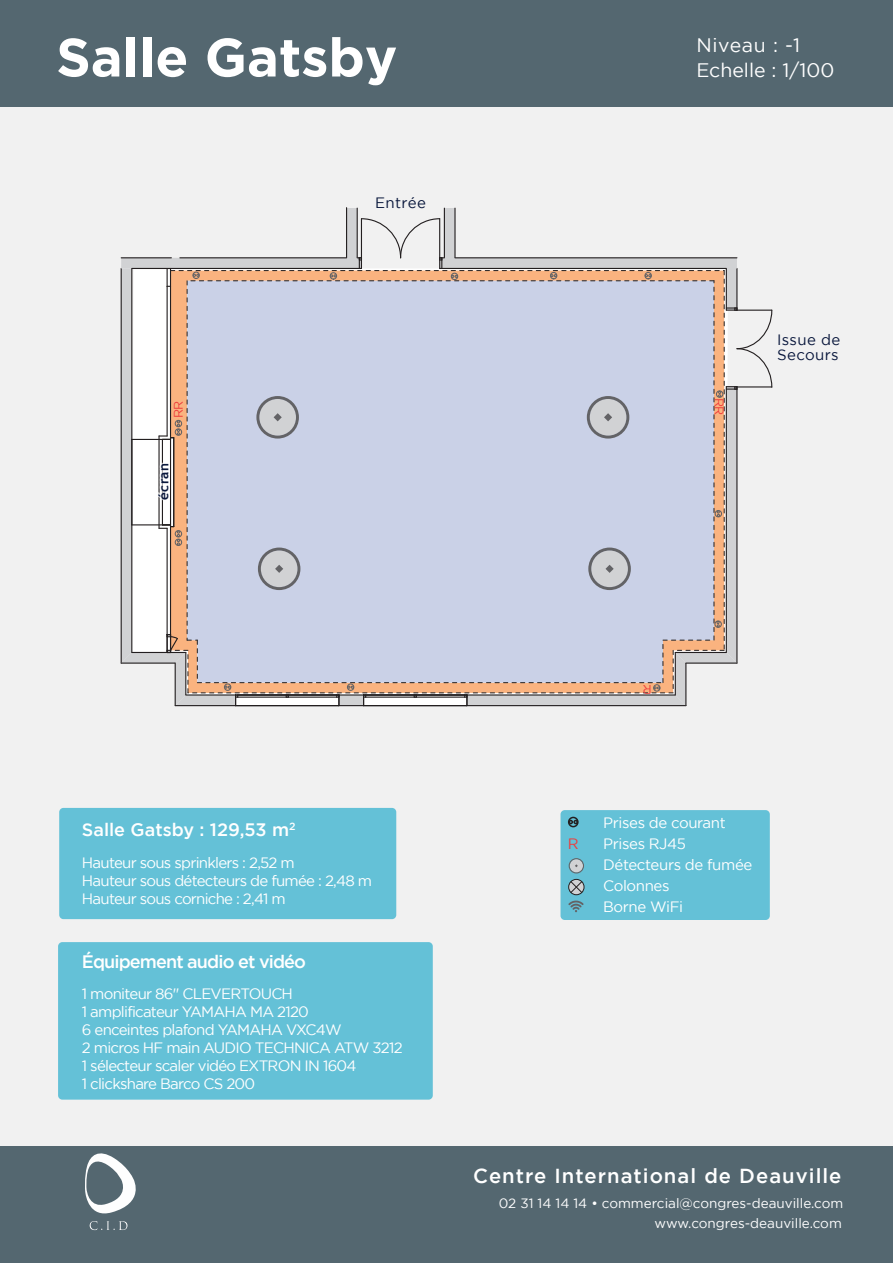
<style>
.page{position:relative;width:893px;height:1263px;background:#f1f1f1}
.page>*{position:absolute;margin:0;border:0;box-sizing:border-box;transform-origin:0 0}
.t1{font:700 54px "Gotham";color:#fff}
.t2{font:500 20.25px "Gotham";letter-spacing:.05em;color:#fff}
.t3{font:19.5px "Gotham";color:#fff}
.t4{font:500 18px "Gotham";letter-spacing:-.05em;color:#fff}
.t5{font:500 18px "Gotham";color:#fff}
.t6{font:15px/18px "Gotham";letter-spacing:-.05em;color:#fff}
.t7{font:15px/21px "Gotham";letter-spacing:-.025em;color:#fff}
.t8{font:15px/15px "Gotham";letter-spacing:.025em;color:#09173c}
.t9{font:15px "Gotham";color:#ee3d3c}
.t10{font:13.5px/19.5px "Gotham";color:#fff;text-align:right}
.t11{font:700 13.5px "Trebuchet MS";letter-spacing:.025em;color:#09173c}
.t12{font:12.45px "Gotham";color:#ee3d3c}
</style>
<div class="page">
<div style="left:0;top:0;width:893px;height:106px;background:#546770"></div>
<div style="left:0;top:1146px;width:893px;height:117px;background:#546770"></div>
<svg style="left:85px;top:1153px;width:51px;height:77px"></svg>
<div style="left:58px;top:942px;width:375px;height:158px;background:#64c1d7;border-radius:4px"></div>
<div style="left:560px;top:810px;width:210px;height:110px;background:#64c1d7;border-radius:4px"></div>
<svg style="left:571px;top:820px;width:5px;height:4px"></svg>
<div style="left:568px;top:817px;width:11px;height:10px;border:2px solid #231f20;border-radius:50%"></div>
<svg style="left:569px;top:858px;width:15px;height:15px"></svg>
<div style="left:568px;top:879px;width:16px;height:16px;border:1px solid #231f20;border-radius:50%"></div>
<svg style="left:570px;top:880px;width:13px;height:13px"></svg>
<svg style="left:568px;top:900px;width:16px;height:12px"></svg>
<div style="left:444px;top:208px;width:11px;height:50px;background:#d1d2d4"></div>
<hr style="left:454px;top:208px;width:2px;height:50px;background:#231f20">
<hr style="left:444px;top:208px;width:1px;height:50px;background:#231f20">
<div style="left:347px;top:208px;width:10px;height:50px;background:#d1d2d4"></div>
<hr style="left:357px;top:208px;width:1px;height:50px;background:#231f20">
<hr style="left:346px;top:208px;width:1px;height:50px;background:#231f20">
<svg style="left:121px;top:218px;width:652px;height:488px"></svg>
<div style="left:59px;top:808px;width:337px;height:111px;background:#64c1d7;border-radius:4px"></div>
<h1 class="t1" style="left:56px;top:26px;width:343px">Salle Gatsby</h1>
<p class="t12" style="left:171px;top:418px;width:19px;rotate:-90deg">RR</p>
<p class="t11" style="left:155px;top:500px;width:38px;rotate:-90deg">écran</p>
<p class="t8" style="left:375px;top:195px;width:53px">Entrée</p>
<h3 class="t3" style="left:696px;top:34px;width:105px">Niveau : -1</h3>
<h3 class="t3" style="left:696px;top:59px;width:139px">Echelle : 1/100</h3>
<p class="t12" style="left:726px;top:398px;width:19px;rotate:90deg">RR</p>
<p class="t8" style="left:777px;top:332px;width:65px">Issue de<br>Secours</p>
<p class="t5" style="left:82px;top:820px;width:215px">Salle Gatsby : 129,53 m<sup>2</sup></p>
<p class="t6" style="left:82px;top:853px;width:292px">Hauteur sous sprinklers : 2,52 m<br>Hauteur sous détecteurs de fumée : 2,48 m<br>Hauteur sous corniche : 2,41 m</p>
<p class="t4" style="left:82px;top:951px;width:226px">Équipement audio et vidéo</p>
<p class="t6" style="left:82px;top:984px;width:322px">1 moniteur 86'' CLEVERTOUCH<br>1 amplificateur YAMAHA MA 2120<br>6 enceintes plafond YAMAHA VXC4W<br>2 micros HF main AUDIO TECHNICA ATW 3212<br>1 sélecteur scaler vidéo EXTRON IN 1604<br>1 clickshare Barco CS 200</p>
<p class="t12" style="left:652px;top:696px;width:11px;rotate:-180deg">R</p>
<p class="t9" style="left:568px;top:835px;width:12px">R</p>
<p class="t7" style="left:603px;top:812px;width:151px">Prises de courant<br>Prises RJ45<br>Détecteurs de fumée<br>Colonnes<br>Borne WiFi</p>
<h2 class="t2" style="left:473px;top:1164px;width:370px">Centre International de Deauville</h2>
<p class="t10" style="left:499px;top:1193px;width:346px">02 31 14 14 14 • commercial@congres-deauville.com www.congres-deauville.com</p>
</div>
